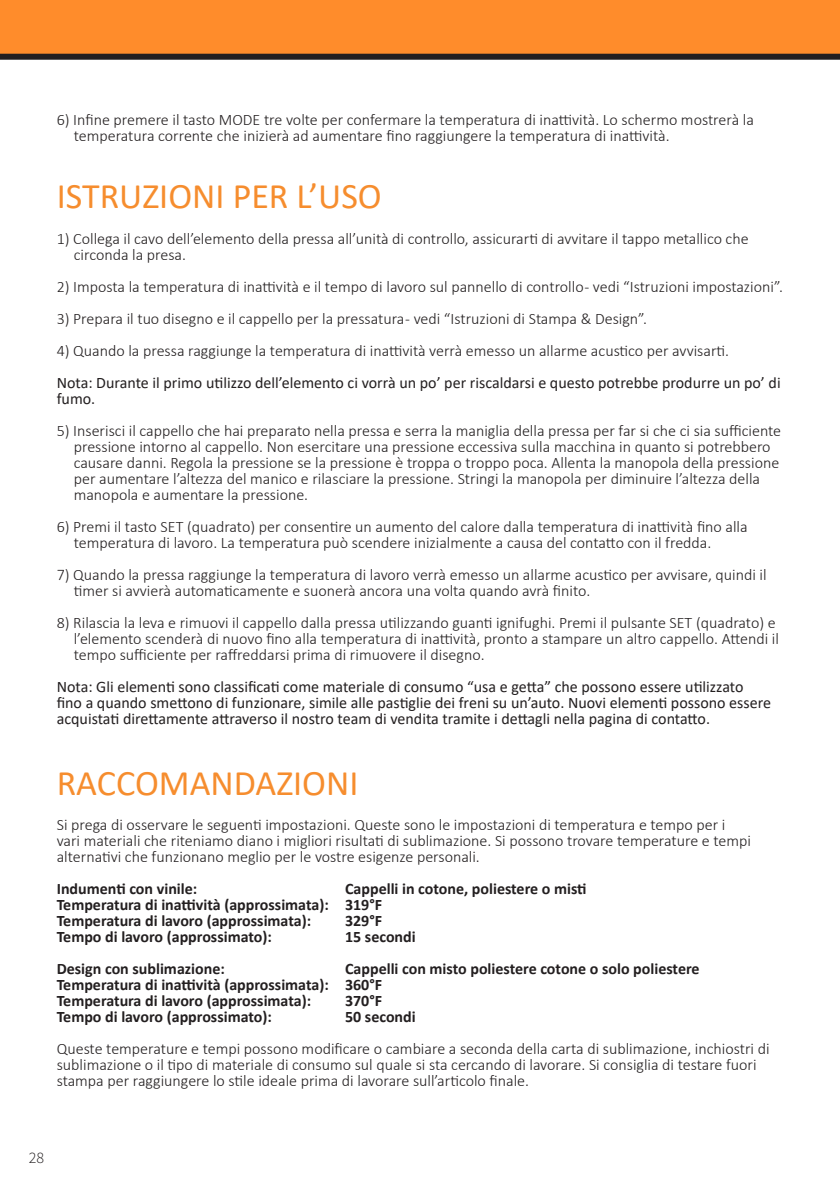
<style>
.page{position:relative;width:840px;height:1191px;background:#fff}
.page>*{position:absolute;margin:0;border:0;box-sizing:border-box;transform-origin:0 0}
.t1{font:36px "Calibri";color:#f68d2e}
.t2{font:300 16px/16px "Calibri";color:#231f20}
.t3{font:16px/16px "Calibri";color:#231f20}
.t4{font:700 16px "Calibri";color:#231f20}
.t5{font:300 16px "Source Sans Pro";color:#231f20}
</style>
<div class="page">
<div style="left:0;top:0;width:839px;height:57px;background:#ff8c2b"></div>
<div style="left:0;top:54px;width:839px;height:6px;background:#231f20"></div>
<p class="t2" style="left:74px;top:112px;width:681px;text-indent:-17px">6) Infine premere il tasto MODE tre volte per confermare la temperatura di inattività. Lo schermo mostrerà la temperatura corrente che inizierà ad aumentare fino raggiungere la temperatura di inattività.</p>
<p class="t1" style="left:57px;top:171px;width:326px">ISTRUZIONI PER L’USO</p>
<p class="t2" style="left:74px;top:231px;width:676px;text-indent:-17px">1) Collega il cavo dell’elemento della pressa all’unità di controllo, assicurarti di avvitare il tappo metallico che circonda la presa.</p>
<p class="t2" style="left:57px;top:279px;width:727px">2) Imposta la temperatura di inattività e il tempo di lavoro sul pannello di controllo - vedi “Istruzioni impostazioni”.</p>
<p class="t2" style="left:57px;top:311px;width:591px">3) Prepara il tuo disegno e il cappello per la pressatura - vedi “Istruzioni di Stampa &amp; Design”.</p>
<p class="t2" style="left:57px;top:343px;width:673px">4) Quando la pressa raggiunge la temperatura di inattività verrà emesso un allarme acustico per avvisarti.</p>
<p class="t3" style="left:57px;top:374px;width:725px">Nota: Durante il primo utilizzo dell’elemento ci vorrà un po’ per riscaldarsi e questo potrebbe produrre un po’ di fumo.</p>
<p class="t2" style="left:74px;top:423px;width:708px;text-indent:-17px">5) Inserisci il cappello che hai preparato nella pressa e serra la maniglia della pressa per far si che ci sia sufficiente pressione intorno al cappello. Non esercitare una pressione eccessiva sulla macchina in quanto si potrebbero causare danni. Regola la pressione se la pressione è troppa o troppo poca. Allenta la manopola della pressione per aumentare l’altezza del manico e rilasciare la pressione. Stringi la manopola per diminuire l’altezza della manopola e aumentare la pressione.</p>
<p class="t2" style="left:74px;top:519px;width:675px;text-indent:-17px">6) Premi il tasto SET (quadrato) per consentire un aumento del calore dalla temperatura di inattività fino alla temperatura di lavoro. La temperatura può scendere inizialmente a causa del contatto con il fredda.</p>
<p class="t2" style="left:74px;top:567px;width:694px;text-indent:-17px">7) Quando la pressa raggiunge la temperatura di lavoro verrà emesso un allarme acustico per avvisare, quindi il timer si avvierà automaticamente e suonerà ancora una volta quando avrà finito.</p>
<p class="t2" style="left:74px;top:615px;width:706px;text-indent:-17px">8) Rilascia la leva e rimuovi il cappello dalla pressa utilizzando guanti ignifughi. Premi il pulsante SET (quadrato) e l’elemento scenderà di nuovo fino alla temperatura di inattività, pronto a stampare un altro cappello. Attendi il tempo sufficiente per raffreddarsi prima di rimuovere il disegno.</p>
<p class="t3" style="left:57px;top:678px;width:715px">Nota: Gli elementi sono classificati come materiale di consumo “usa e getta” che possono essere utilizzato fino a quando smettono di funzionare, simile alle pastiglie dei freni su un’auto. Nuovi elementi possono essere acquistati direttamente attraverso il nostro team di vendita tramite i dettagli nella pagina di contatto.</p>
<p class="t1" style="left:57px;top:757px;width:303px">RACCOMANDAZIONI</p>
<p class="t2" style="left:57px;top:816px;width:695px">Si prega di osservare le seguenti impostazioni. Queste sono le impostazioni di temperatura e tempo per i vari materiali che riteniamo diano i migliori risultati di sublimazione. Si possono trovare temperature e tempi alternativi che funzionano meglio per le vostre esigenze personali.</p>
<p class="t4" style="left:57px;top:877px;width:142px">Indumenti con vinile:</p>
<p class="t4" style="left:345px;top:877px;width:243px">Cappelli in cotone, poliestere o misti</p>
<p class="t4" style="left:57px;top:893px;width:327px">Temperatura di inattività (approssimata): 319°F</p>
<p class="t4" style="left:57px;top:909px;width:256px">Temperatura di lavoro (approssimata):</p>
<p class="t4" style="left:345px;top:909px;width:39px">329°F</p>
<p class="t4" style="left:57px;top:925px;width:216px">Tempo di lavoro (approssimato):</p>
<p class="t4" style="left:345px;top:925px;width:72px">15 secondi</p>
<p class="t4" style="left:57px;top:957px;width:169px">Design con sublimazione:</p>
<p class="t4" style="left:345px;top:957px;width:356px">Cappelli con misto poliestere cotone o solo poliestere</p>
<p class="t4" style="left:57px;top:973px;width:327px">Temperatura di inattività (approssimata): 360°F</p>
<p class="t4" style="left:57px;top:989px;width:256px">Temperatura di lavoro (approssimata):</p>
<p class="t4" style="left:345px;top:989px;width:39px">370°F</p>
<p class="t4" style="left:57px;top:1005px;width:216px">Tempo di lavoro (approssimato):</p>
<p class="t4" style="left:345px;top:1005px;width:72px">50 secondi</p>
<p class="t2" style="left:57px;top:1040px;width:714px">Queste temperature e tempi possono modificare o cambiare a seconda della carta di sublimazione, inchiostri di sublimazione o il tipo di materiale di consumo sul quale si sta cercando di lavorare. Si consiglia di testare fuori stampa per raggiungere lo stile ideale prima di lavorare sull’articolo finale.</p>
<p class="t5" style="left:29px;top:1147px;width:17px">28</p>
</div>
